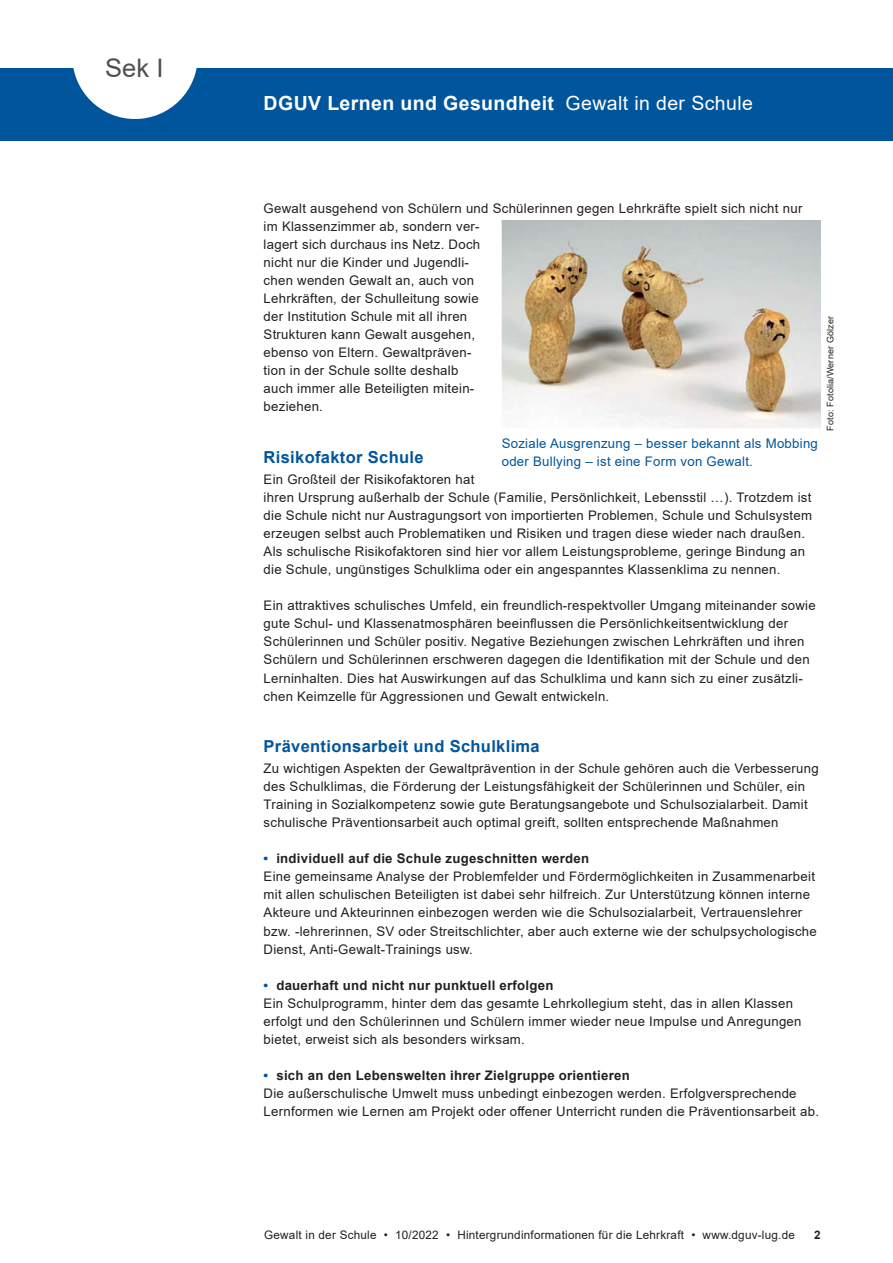
<style>
.page{position:relative;width:893px;height:1263px;background:#fff}
.page>*{position:absolute;margin:0;border:0;box-sizing:border-box;transform-origin:0 0}
.t1{font:25.5px "Arial";color:#4d4f51}
.t2{font:700 19.5px "Arial";letter-spacing:.02em;color:#fff}
.t3{font:19.5px "Arial";letter-spacing:.02em;color:#fff}
.t4{font:700 16.5px "Arial";letter-spacing:.02em;color:#01559c}
.t5{font:13.2px/18px "Arial";letter-spacing:.02em;color:#231f20}
.t6{font:13.2px/18px "Arial";letter-spacing:.02em;color:#01559c}
.t7{font:11.7px "Arial";letter-spacing:.02em;color:#231f20}
.t8{font:700 11.7px "Arial";color:#231f20}
.t9{font:9px "Arial";letter-spacing:.015em;color:#231f20}
.s1{font-weight:700;color:#01519b}
.s2{font-weight:700}
</style>
<div class="page">
<div style="left:0;top:68px;width:893px;height:72px;background:#01559c"></div>
<svg style="left:73px;top:68px;width:124px;height:51px"></svg>
<img style="left:502px;top:220px;width:319px;height:208px">
<h1 class="t1" style="left:105px;top:50px;width:60px">Sek I</h1>
<h2 class="t2" style="left:264px;top:89px;width:292px">DGUV Lernen und Gesundheit</h2>
<h2 class="t3" style="left:566px;top:90px;width:189px">Gewalt in der Schule</h2>
<p class="t5" style="left:264px;top:199px;width:540px">Gewalt ausgehend von Schülern und Schülerinnen gegen Lehrkräfte spielt sich nicht nur im Klassenzimmer ab, sondern ver-<br>lagert sich durchaus ins Netz. Doch<br>nicht nur die Kinder und Jugendli-<br>chen wenden Gewalt an, auch von<br>Lehrkräften, der Schulleitung sowie<br>der Institution Schule mit all ihren<br>Strukturen kann Gewalt ausgehen,<br>ebenso von Eltern. Gewaltpräven-<br>tion in der Schule sollte deshalb<br>auch immer alle Beteiligten mitein-<br>beziehen.</p>
<p class="t4" style="left:264px;top:445px;width:161px">Risikofaktor Schule</p>
<p class="t5" style="left:264px;top:470px;width:550px">Ein Großteil der Risikofaktoren hat<br>ihren Ursprung außerhalb der Schule (Familie, Persönlichkeit, Lebensstil …). Trotzdem ist die Schule nicht nur Austragungsort von importierten Problemen, Schule und Schulsystem erzeugen selbst auch Problematiken und Risiken und tragen diese wieder nach draußen.<br>Als schulische Risikofaktoren sind hier vor allem Leistungsprobleme, geringe Bindung an die Schule, ungünstiges Schulklima oder ein angespanntes Klassenklima zu nennen.</p>
<p class="t5" style="left:264px;top:596px;width:554px">Ein attraktives schulisches Umfeld, ein freundlich-respektvoller Umgang miteinander sowie gute Schul- und Klassenatmosphären beeinflussen die Persönlichkeitsentwicklung der Schülerinnen und Schüler positiv. Negative Beziehungen zwischen Lehrkräften und ihren Schülern und Schülerinnen erschweren dagegen die Identifikation mit der Schule und den Lerninhalten. Dies hat Auswirkungen auf das Schulklima und kann sich zu einer zusätzli&shy;chen Keimzelle für Aggressionen und Gewalt entwickeln.</p>
<p class="t4" style="left:264px;top:735px;width:278px">Präventionsarbeit und Schulklima</p>
<p class="t5" style="left:264px;top:759px;width:557px">Zu wichtigen Aspekten der Gewaltprävention in der Schule gehören auch die Verbesserung des Schulklimas, die Förderung der Leistungsfähigkeit der Schülerinnen und Schüler, ein Training in Sozialkompetenz sowie gute Beratungsangebote und Schulsozialarbeit. Damit schulische Präventionsarbeit auch optimal greift, sollten entsprechende Maßnahmen</p>
<p class="t5" style="left:264px;top:849px;width:555px"><span class="s1">•</span> <span class="s2">individuell auf die Schule zugeschnitten werden<br></span>Eine gemeinsame Analyse der Problemfelder und Fördermöglichkeiten in Zusammenarbeit mit allen schulischen Beteiligten ist dabei sehr hilfreich. Zur Unterstützung können interne Akteure und Akteurinnen einbezogen werden wie die Schulsozialarbeit, Vertrauenslehrer bzw. -lehrerinnen, SV oder Streitschlichter, aber auch externe wie der schulpsychologische Dienst, Anti-Gewalt-Trainings usw.</p>
<p class="t5" style="left:264px;top:976px;width:539px"><span class="s1">•</span> <span class="s2">dauerhaft und nicht nur punktuell erfolgen<br></span>Ein Schulprogramm, hinter dem das gesamte Lehrkollegium steht, das in allen Klassen erfolgt und den Schülerinnen und Schülern immer wieder neue Impulse und Anregungen bietet, erweist sich als besonders wirksam.</p>
<p class="t5" style="left:264px;top:1066px;width:557px"><span class="s1">•</span> <span class="s2">sich an den Lebenswelten ihrer Zielgruppe orientieren<br></span>Die außerschulische Umwelt muss unbedingt einbezogen werden. Erfolgversprechende<br>Lernformen wie Lernen am Projekt oder offener Unterricht runden die Präventionsarbeit ab.</p>
<p class="t6" style="left:502px;top:434px;width:318px">Soziale Ausgrenzung – besser bekannt als Mobbing oder Bullying – ist eine Form von Gewalt.</p>
<p class="t9" style="left:824px;top:431px;width:116px;rotate:-90deg">Foto: Fotolia/Werner Gölzer</p>
<p class="t7" style="left:264px;top:1227px;width:532px">Gewalt in der Schule • 10/2022 • Hintergrundinformationen für die Lehrkraft • www.dguv-lug.de</p>
<p class="t8" style="left:814px;top:1227px;width:8px">2</p>
</div>
